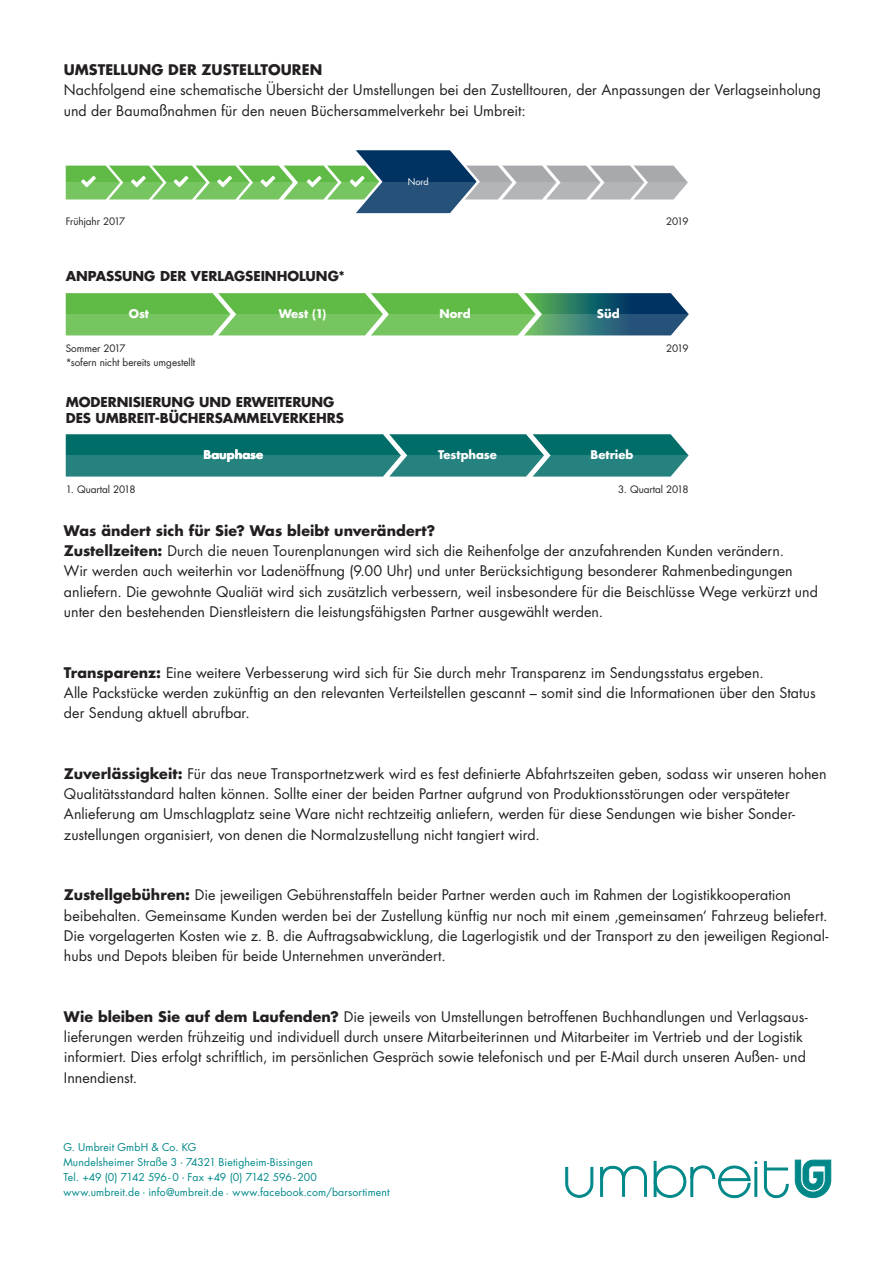
<style>
.page{position:relative;width:893px;height:1263px;background:#fff}
.page>*{position:absolute;margin:0;border:0;box-sizing:border-box;transform-origin:0 0}
.Fließtext{font:14.25px/20.2px "Futura LT";letter-spacing:.005em;color:#231f20}
.Fließtext-2{font:700 14.25px "Futura LT";letter-spacing:.005em;color:#231f20}
.t1{font:700 13.35px/15.8px "Futura LT";color:#231f20}
.t2{font:700 11.7px "Futura LT";letter-spacing:-.005em;color:#fff}
.t3{font:10.5px/15px "Futura LT";letter-spacing:.01em;color:#008889}
.t4{font:10.05px "Futura LT";letter-spacing:-.01em;color:#231f20}
.t5{font:9.15px "Futura LT";color:#fff}
.s1{font-weight:700}
.s2{font-size:12px}
</style>
<div class="page">
<svg style="left:764px;top:1161px;width:24px;height:37px"></svg>
<hr style="left:766px;top:1168px;width:22px;height:2px;background:#008889">
<svg style="left:654px;top:1161px;width:103px;height:37px"></svg>
<svg style="left:600px;top:1166px;width:47px;height:30px"></svg>
<svg style="left:565px;top:1167px;width:28px;height:30px"></svg>
<svg style="left:795px;top:1160px;width:36px;height:38px"></svg>
<svg style="left:66px;top:434px;width:622px;height:21px;background:#0b736f"></svg>
<svg style="left:66px;top:293px;width:623px;height:21px;background:#57a855"></svg>
<svg style="left:66px;top:150px;width:622px;height:32px"></svg>
<svg style="left:65px;top:182px;width:623px;height:32px"></svg>
<svg style="left:65px;top:314px;width:624px;height:22px;background:#72b670"></svg>
<svg style="left:65px;top:455px;width:624px;height:22px;background:#318885"></svg>
<p class="Fließtext-2" style="left:64px;top:60px;width:260px">UMSTELLUNG DER ZUSTELLTOUREN</p>
<p class="Fließtext" style="left:64px;top:80px;width:759px">Nachfolgend eine schematische Übersicht der Umstellungen bei den Zustelltouren, der Anpassungen der Verlagseinholung und der Baumaßnahmen für den neuen Büchersammelverkehr bei Umbreit:</p>
<p class="t4" style="left:66px;top:215px;width:61px">Frühjahr 2017</p>
<p class="t1" style="left:66px;top:268px;width:281px">ANPASSUNG DER VERLAGSEINHOLUNG*</p>
<p class="t5" style="left:408px;top:176px;width:22px">Nord</p>
<p class="t2" style="left:129px;top:306px;width:22px">Ost</p>
<p class="t2" style="left:279px;top:306px;width:49px">West (1)</p>
<p class="t2" style="left:440px;top:306px;width:33px">Nord</p>
<p class="t2" style="left:597px;top:306px;width:24px">Süd</p>
<p class="t4" style="left:666px;top:215px;width:24px">2019</p>
<p class="t4" style="left:66px;top:342px;width:62px">Sommer 2017</p>
<p class="t4" style="left:666px;top:342px;width:24px">2019</p>
<p class="t4" style="left:66px;top:356px;width:131px">*sofern nicht bereits umgestellt</p>
<p class="t1" style="left:66px;top:394px;width:280px">MODERNISIERUNG UND ERWEITERUNG<br>DES UMBREIT-BÜCHERSAMMELVERKEHRS</p>
<p class="t4" style="left:66px;top:483px;width:71px">1. Quartal 2018</p>
<p class="t2" style="left:204px;top:447px;width:61px">Bauphase</p>
<p class="t2" style="left:438px;top:447px;width:60px">Testphase</p>
<p class="t2" style="left:591px;top:447px;width:44px">Betrieb</p>
<p class="t4" style="left:618px;top:483px;width:72px">3. Quartal 2018</p>
<p class="Fließtext-2" style="left:64px;top:521px;width:373px">Was ändert sich für Sie? Was bleibt unverändert?</p>
<p class="Fließtext" style="left:64px;top:541px;width:722px"><span class="s1">Zustellzeiten:</span> Durch die neuen Tourenplanungen wird sich die Reihenfolge der anzufahrenden Kunden verändern.</p>
<p class="Fließtext" style="left:64px;top:561px;width:755px">Wir werden auch weiterhin vor Ladenöffnung (9.00 Uhr) und unter Berücksichtigung besonderer Rahmenbedingungen anliefern. Die gewohnte Qualiät wird sich zusätzlich verbessern, weil insbesondere für die Beischlüsse Wege verkürzt und unter den bestehenden Dienstleistern die leistungsfähigsten Partner ausgewählt werden.</p>
<p class="Fließtext" style="left:64px;top:662px;width:701px"><span class="s1">Transparenz:</span> Eine weitere Verbesserung wird sich für Sie durch mehr Transparenz im Sendungsstatus ergeben.</p>
<p class="Fließtext" style="left:64px;top:683px;width:753px">Alle Packstücke werden zukünftig an den relevanten Verteilstellen gescannt – somit sind die Informationen über den Status der Sendung aktuell abrufbar.</p>
<p class="Fließtext" style="left:64px;top:764px;width:764px"><span class="s1">Zuverlässigkeit:</span> Für das neue Transportnetzwerk wird es fest definierte Abfahrtszeiten geben, sodass wir unseren hohen Qualitätsstandard halten können. Sollte einer der beiden Partner aufgrund von Produktionsstörungen oder verspäteter Anlieferung am Umschlagplatz seine Ware nicht rechtzeitig anliefern, werden für diese Sendungen wie bisher Sonder&shy;zustellungen organisiert, von denen die Normalzustellung nicht tangiert wird.</p>
<p class="Fließtext" style="left:64px;top:885px;width:766px"><span class="s1">Zustellgebühren:</span> Die jeweiligen Gebührenstaffeln beider Partner werden auch im Rahmen der Logistikkooperation beibehalten. Gemeinsame Kunden werden bei der Zustellung künftig nur noch mit einem ‚gemeinsamen‘ Fahrzeug beliefert.<br>Die vorgelagerten Kosten wie z. B. die Auftragsabwicklung, die Lagerlogistik und der Transport zu den jeweiligen Regional&shy;hubs und Depots bleiben für beide Unternehmen unverändert.</p>
<p class="Fließtext" style="left:64px;top:1007px;width:745px"><span class="s1">Wie bleiben Sie auf dem Laufenden?</span> Die jeweils von Umstellungen betroffenen Buchhandlungen und Verlagsaus&shy;lieferungen werden frühzeitig und individuell durch unsere Mitarbeiterinnen und Mitarbeiter im Vertrieb und der Logistik informiert. Dies erfolgt schriftlich, im persönlichen Gespräch sowie telefonisch und per E-Mail durch unseren Außen- und Innendienst.</p>
<p class="t3" style="left:63px;top:1140px;width:328px">G. Umbreit GmbH &amp; Co. KG<br>Mundelsheimer Straße 3 <span class="s2">˙</span> 74321 Bietigheim-Bissingen<br>Tel. +49 (0) 7142 596 - 0 <span class="s2">˙</span> Fax +49 (0) 7142 596 - 200 www.umbreit.de <span class="s2">˙</span> info@umbreit.de ˙ www.facebook.com/barsortiment</p>
</div>
